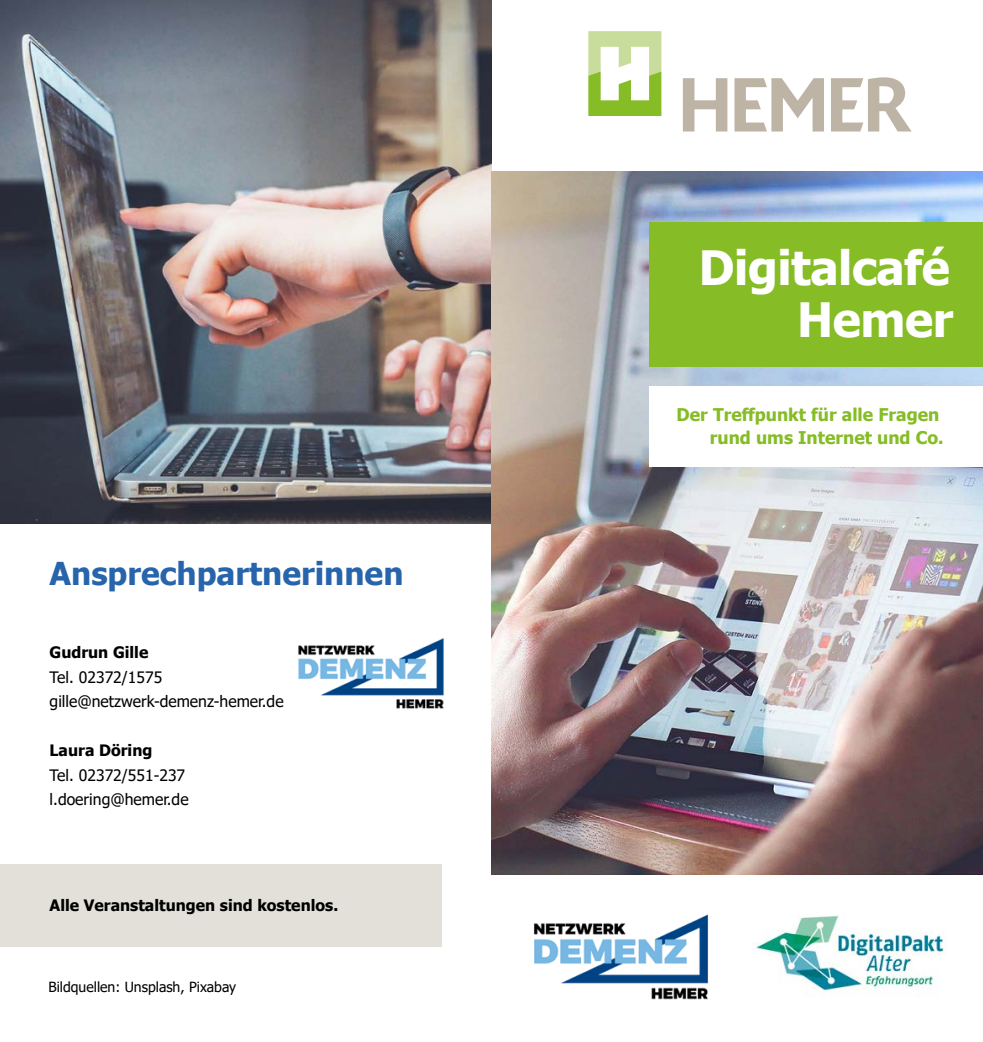
<style>
.page{position:relative;width:983px;height:1042px;background:#fff}
.page>*{position:absolute;margin:0;border:0;box-sizing:border-box;transform-origin:0 0}
.t1{font:700 47.25px "Tahoma";letter-spacing:-.01em;color:#fff}
.t2{font:700 31.5px "Tahoma";color:#2764ab}
.t3{font:700 17.5px/23.6px "Tahoma";color:#86bc25;text-align:right}
.t4{font:15.75px "Tahoma";color:#000}
.t5{font:700 15.75px "Tahoma";color:#000}
.t6{font:14px "Tahoma";color:#000}
</style>
<div class="page">
<img style="left:0;top:0;width:491px;height:523px">
<div style="left:0;top:864px;width:441px;height:82px;background:#e2e0d9"></div>
<img style="left:491px;top:172px;width:491px;height:703px">
<div style="left:649px;top:222px;width:333px;height:145px;background:#86bc25"></div>
<img style="left:298px;top:638px;width:146px;height:71px">
<svg style="left:682px;top:77px;width:229px;height:54px"></svg>
<svg style="left:588px;top:31px;width:73px;height:85px"></svg>
<div style="left:649px;top:386px;width:333px;height:81px;background:#fff"></div>
<img style="left:756px;top:915px;width:189px;height:76px">
<img style="left:534px;top:914px;width:174px;height:86px">
<p class="t2" style="left:50px;top:551px;width:355px">Ansprechpartnerinnen</p>
<p class="t5" style="left:50px;top:641px;width:100px">Gudrun Gille</p>
<p class="t4" style="left:50px;top:666px;width:114px">Tel. 02372/1575</p>
<p class="t4" style="left:50px;top:691px;width:235px">gille@netzwerk-demenz-hemer.de</p>
<p class="t5" style="left:50px;top:739px;width:104px">Laura Döring</p>
<p class="t4" style="left:50px;top:764px;width:137px">Tel. 02372/551-237</p>
<p class="t4" style="left:50px;top:789px;width:140px">l.doering@hemer.de</p>
<p class="t5" style="left:50px;top:894px;width:290px">Alle Veranstaltungen sind kostenlos.</p>
<p class="t6" style="left:48px;top:978px;width:189px">Bildquellen: Unsplash, Pixabay</p>
<p class="t1" style="left:698px;top:234px;width:252px">Digitalcafé</p>
<p class="t1" style="left:797px;top:287px;width:157px">Hemer</p>
<p class="t3" style="left:676px;top:403px;width:268px">Der Treffpunkt für alle Fragen rund ums Internet und Co.</p>
</div>
